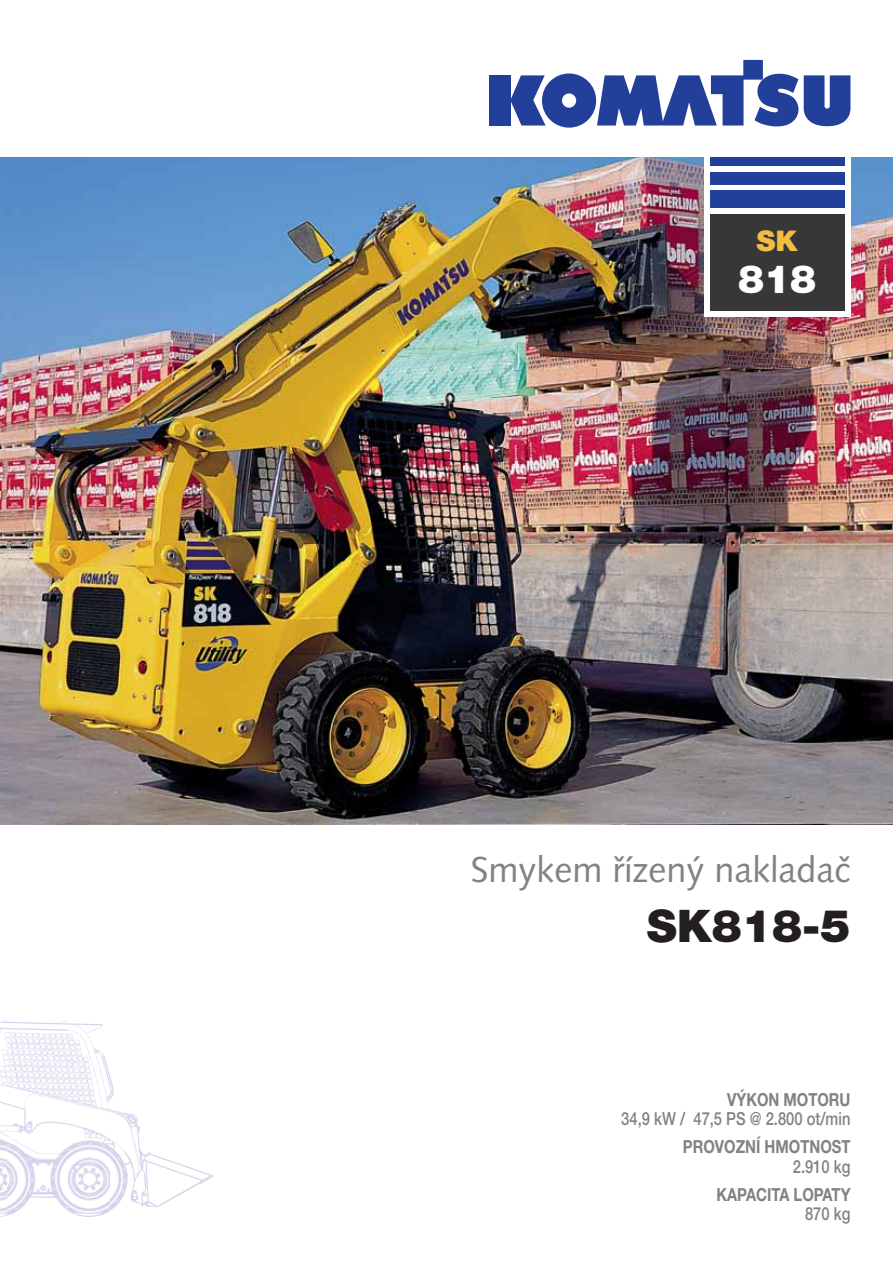
<style>
.page{position:relative;width:893px;height:1263px;background:#fff}
.page>*{position:absolute;margin:0;border:0;box-sizing:border-box;transform-origin:0 0}
.t1{font:900 45px "Helvetica Neue LT Pro";color:#231f20}
.t2{font:900 39px "Helvetica Neue LT Pro";color:#fff}
.t3{font:36px "Syntax LTCE";color:#808284}
.t4{font:900 28.5px "Helvetica Neue LT Pro";color:#f1be41}
.t5{font:700 18px "Helvetica Neue LT Pro";color:#808284;scale:.82 1}
.t6{font:500 18px "Helvetica Neue LT Pro";color:#808284;scale:.82 1}
</style>
<div class="page">
<div style="left:489px;top:75px;width:21px;height:51px;background:#223f99"></div>
<svg style="left:510px;top:60px;width:340px;height:68px"></svg>
<img style="left:0;top:157px;width:893px;height:668px">
<div style="left:704px;top:153px;width:146px;height:163px;background:#fff"></div>
<div style="left:710px;top:214px;width:134px;height:96px;background:#383738"></div>
<div style="left:710px;top:191px;width:134px;height:17px;background:#223f99"></div>
<div style="left:710px;top:172px;width:134px;height:13px;background:#223f99"></div>
<div style="left:710px;top:157px;width:134px;height:9px;background:#223f99"></div>
<svg style="left:0;top:1020px;width:214px;height:187px"></svg>
<img style="left:0;top:1140px;width:110px;height:77px">
<img style="left:110px;top:1140px;width:43px;height:71px">
<h3 class="t4" style="left:756px;top:231px;width:43px">SK</h3>
<h2 class="t2" style="left:738px;top:266px;width:80px">818</h2>
<h3 class="t3" style="left:470px;top:852px;width:382px">Smykem řízený nakladač</h3>
<h1 class="t1" style="left:647px;top:910px;width:205px">SK818-5</h1>
<p class="t5" style="left:727px;top:1093px;width:152px">VÝKON MOTORU</p>
<p class="t6" style="left:621px;top:1113px;width:281px">34,9 kW / 47,5 PS @ 2.800 ot/min</p>
<p class="t5" style="left:683px;top:1141px;width:206px">PROVOZNÍ HMOTNOST</p>
<p class="t6" style="left:793px;top:1160px;width:72px">2.910 kg</p>
<p class="t5" style="left:716px;top:1188px;width:165px">KAPACITA LOPATY</p>
<p class="t6" style="left:805px;top:1208px;width:57px">870 kg</p>
</div>
